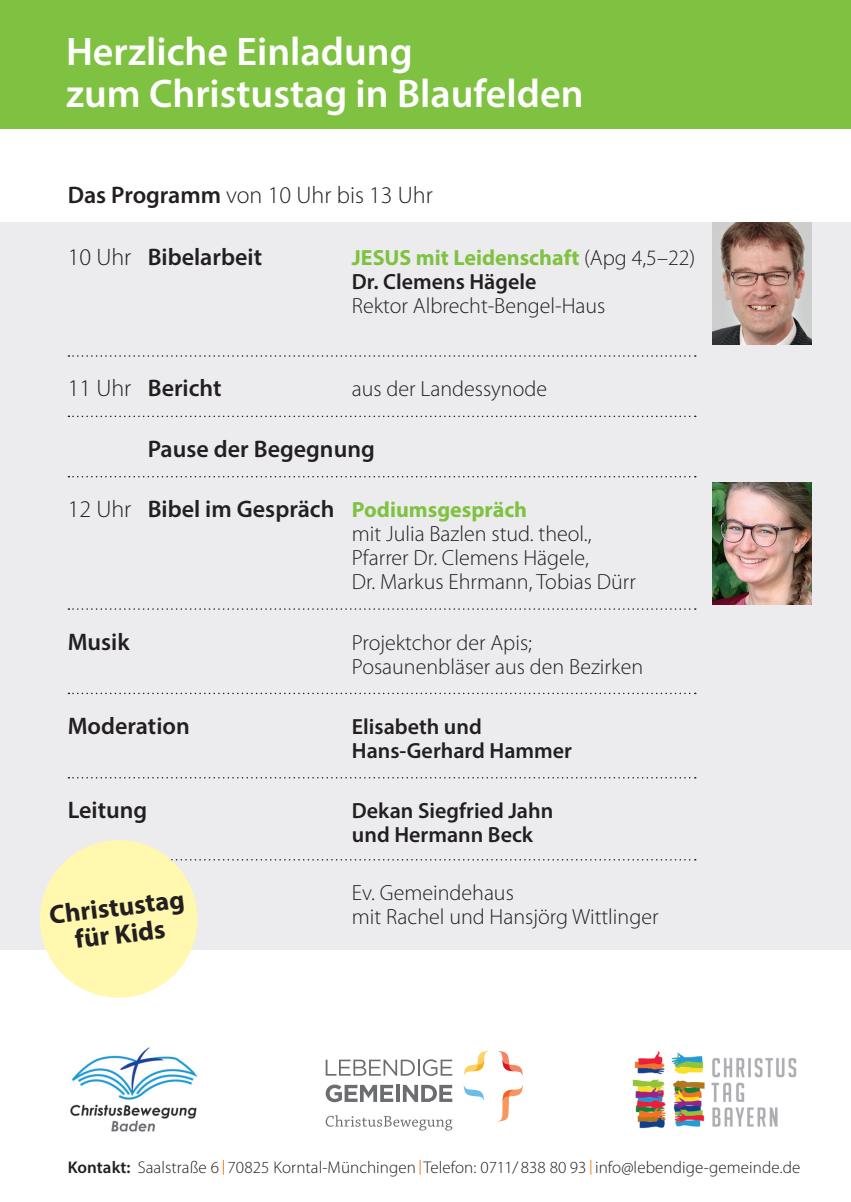
<style>
.page{position:relative;width:851px;height:1202px;background:#fff}
.page>*{position:absolute;margin:0;border:0;box-sizing:border-box;transform-origin:0 0}
.t1{font:600 40px/42px "Myriad Pro";color:#fff}
.t2{font:700 26.4px/27.2px "Myriad Pro";color:#231f20;text-align:center}
.t3{font:600 24px "Myriad Pro";color:#231f20}
.t4{font:300 24px "Myriad Pro";color:#231f20}
.t5{font:300 22px/24px "Myriad Pro";color:#231f20}
.t6{font:600 22px/24px "Myriad Pro";color:#231f20}
.t7{font:700 22px/24px "Myriad Pro";color:#7fc241}
.t8{font:300 17px "Myriad Pro";letter-spacing:.005em;color:#231f20}
.s1{font-weight:600}
.s2{font-weight:300}
.s3{font-weight:300;color:#231f20}
.s4{font-weight:600;color:#231f20}
.s5{font-weight:700;font-size:22px;color:#7fc241}
</style>
<div class="page">
<div style="left:0;top:0;width:850px;height:129px;background:#7fc241"></div>
<div style="left:0;top:223px;width:850px;height:727px;background:#ececee"></div>
<svg style="left:68px;top:355px;width:627px;height:2px"></svg>
<svg style="left:68px;top:416px;width:627px;height:1px"></svg>
<svg style="left:68px;top:476px;width:627px;height:1px"></svg>
<svg style="left:68px;top:608px;width:627px;height:2px"></svg>
<svg style="left:68px;top:693px;width:627px;height:1px"></svg>
<svg style="left:68px;top:777px;width:627px;height:1px"></svg>
<svg style="left:170px;top:859px;width:525px;height:1px"></svg>
<svg style="left:325px;top:1115px;width:127px;height:15px"></svg>
<svg style="left:325px;top:1059px;width:127px;height:17px"></svg>
<svg style="left:325px;top:1084px;width:68px;height:18px"></svg>
<hr style="left:396px;top:1085px;width:3px;height:17px;background:#6c6d70">
<svg style="left:403px;top:1085px;width:49px;height:17px"></svg>
<svg style="left:463px;top:1085px;width:21px;height:16px"></svg>
<svg style="left:499px;top:1085px;width:24px;height:36px"></svg>
<svg style="left:463px;top:1051px;width:25px;height:25px"></svg>
<svg style="left:498px;top:1051px;width:25px;height:25px"></svg>
<img style="left:70px;top:1047px;width:128px;height:85px">
<img style="left:632px;top:1051px;width:165px;height:78px">
<svg style="left:223px;top:1160px;width:1px;height:15px"></svg>
<svg style="left:419px;top:1160px;width:1px;height:15px"></svg>
<svg style="left:590px;top:1160px;width:1px;height:15px"></svg>
<img style="left:712px;top:223px;width:99px;height:122px">
<img style="left:712px;top:483px;width:99px;height:122px">
<div style="left:40px;top:840px;width:157px;height:158px;background:#fff8ae;border-radius:50%"></div>
<h1 class="t1" style="left:66px;top:30px;width:519px">Herzliche Einladung<br>zum Christustag in Blaufelden</h1>
<p class="t4" style="left:68px;top:181px;width:366px"><span class="s1">Das Programm</span> von 10 Uhr bis 13 Uhr</p>
<p class="t3" style="left:68px;top:241px;width:196px"><span class="s2">10 Uhr</span> Bibelarbeit</p>
<p class="t7" style="left:352px;top:244px;width:345px">JESUS mit Leidenschaft <span class="s3">(Apg 4,5–22)<br></span><span class="s4">Dr. Clemens Hägele</span></p>
<p class="t5" style="left:352px;top:294px;width:255px">Rektor Albrecht-Bengel-Haus</p>
<p class="t3" style="left:68px;top:373px;width:155px"><span class="s2">11 Uhr</span> Bericht</p>
<p class="t5" style="left:352px;top:377px;width:197px">aus der Landessynode</p>
<p class="t3" style="left:148px;top:433px;width:228px">Pause der Begegnung</p>
<p class="t3" style="left:68px;top:494px;width:461px"><span class="s2">12 Uhr</span> Bibel im Gespräch <span class="s5">Podiumsgespräch</span></p>
<p class="t5" style="left:352px;top:522px;width:285px">mit Julia Bazlen stud. theol.,<br>Pfarrer Dr. Clemens Hägele,<br>Dr. Markus Ehrmann, Tobias Dürr</p>
<p class="t3" style="left:68px;top:626px;width:63px">Musik</p>
<p class="t5" style="left:352px;top:630px;width:293px">Projektchor der Apis;<br>Posaunenbläser aus den Bezirken</p>
<p class="t3" style="left:68px;top:710px;width:124px">Moderation</p>
<p class="t6" style="left:352px;top:714px;width:222px">Elisabeth und<br>Hans-Gerhard Hammer</p>
<p class="t3" style="left:68px;top:795px;width:81px">Leitung</p>
<p class="t6" style="left:352px;top:798px;width:203px">Dekan Siegfried Jahn und Hermann Beck</p>
<p class="t2" style="left:48px;top:901px;width:137px;rotate:-7deg">Christustag für Kids</p>
<p class="t5" style="left:352px;top:881px;width:308px">Ev. Gemeindehaus<br>mit Rachel und Hansjörg Wittlinger</p>
<p class="t8" style="left:68px;top:1157px;width:734px"><span class="s1">Kontakt:</span> Saalstraße 6 70825 Korntal-Münchingen Telefon: 0711/ 838 80 93 info@lebendige-gemeinde.de</p>
</div>
